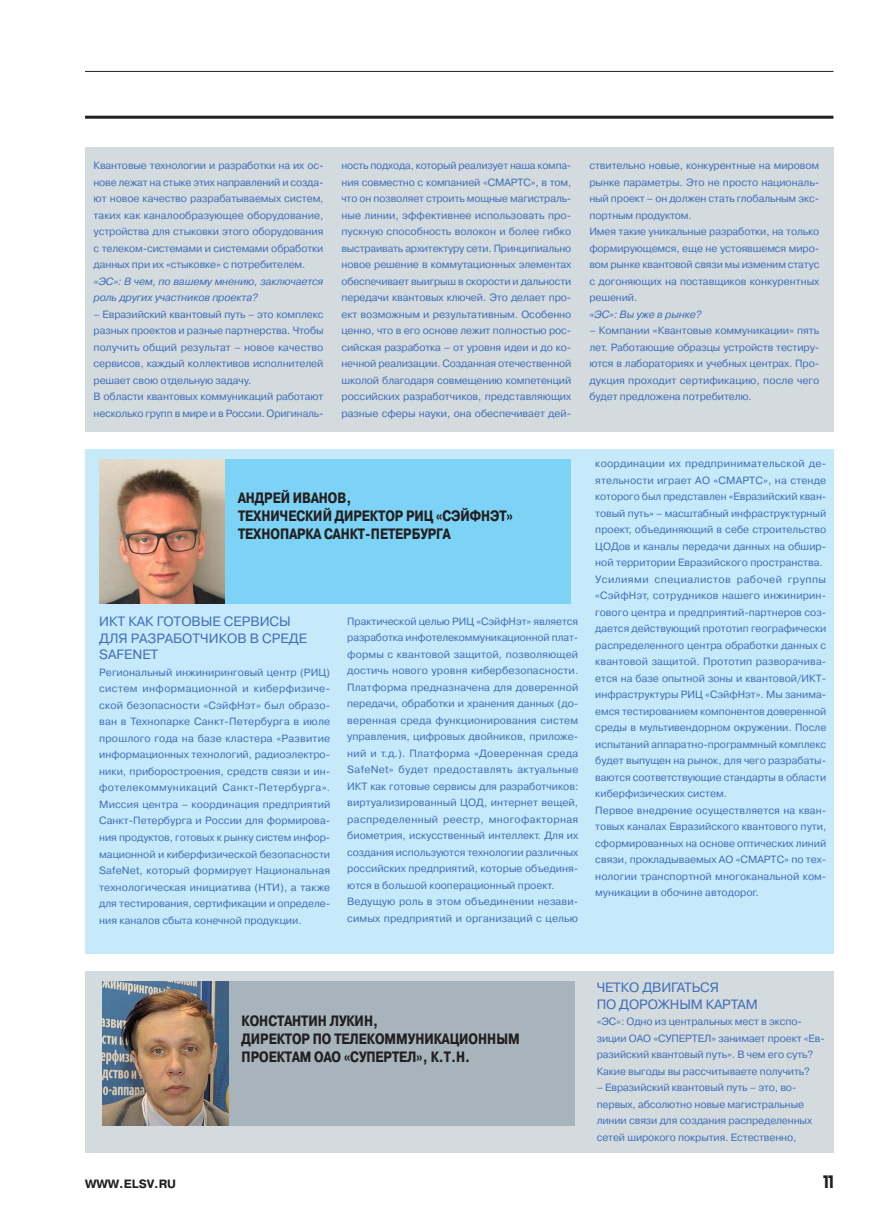
<style>
.page{position:relative;width:893px;height:1221px;background:#fff}
.page>*{position:absolute;margin:0;border:0;box-sizing:border-box;transform-origin:0 0}
.t1{font:18px "Stenberg C";color:#231f20}
.ES_Nauka_glavka{font:700 15px/18px "Pragmatica Cond C";color:#231f20}
.ES_News_base_midle{font:13.5px/16.5px "Pragmatica C";color:#406eb6}
.t2{font:700 12px "Pragmatica C";color:#231f20}
.ES_News_base_midle-2{font:10.5px/16.5px "Pragmatica C";letter-spacing:-.01em;color:#406eb6;text-align:justify}
.ES_News_base_midle-3{font:italic 10.5px/16.5px "Pragmatica C";letter-spacing:-.01em;color:#406eb6}
.ES_News_base_midle-4{font:10.5px/16.5px "Pragmatica C";letter-spacing:.015em;color:#406eb6}
</style>
<div class="page">
<hr style="left:85px;top:71px;width:748px;height:1px;background:#231f20">
<hr style="left:85px;top:116px;width:748px;height:3px;background:#231f20">
<div style="left:85px;top:147px;width:748px;height:284px;background:#d4dbdf"></div>
<div style="left:85px;top:449px;width:748px;height:504px;background:#c6eafa"></div>
<img style="left:99px;top:459px;width:126px;height:144px">
<div style="left:225px;top:459px;width:346px;height:144px;background:#7cd3f6"></div>
<div style="left:85px;top:971px;width:748px;height:181px;background:#d4dbdf"></div>
<img style="left:103px;top:981px;width:126px;height:144px">
<div style="left:229px;top:981px;width:346px;height:144px;background:#a7b4bc"></div>
<p class="ES_News_base_midle-2" style="left:94px;top:157px;width:232px">Квантовые технологии и разработки на их ос&shy;нове лежат на стыке этих направлений и созда&shy;ют новое качество разрабатываемых систем, таких как каналообразующее оборудование, устройства для стыковки этого оборудования с телеком-системами и системами обработки данных при их «стыковке» с потребителем.</p>
<p class="ES_News_base_midle-3" style="left:94px;top:273px;width:231px">«ЭС»: В чем, по вашему мнению, заключается роль других участников проекта?</p>
<p class="ES_News_base_midle-2" style="left:94px;top:306px;width:232px">– Евразийский квантовый путь – это комплекс разных проектов и разные партнерства. Чтобы получить общий результат – новое качество сервисов, каждый коллективов исполнителей решает свою отдельную задачу.</p>
<p class="ES_News_base_midle-2" style="left:94px;top:388px;width:231px">В области квантовых коммуникаций работают несколько групп в мире и в России. Оригиналь-</p>
<p class="ES_News_base_midle-2" style="left:341px;top:157px;width:231px">ность подхода, который реализует наша компа&shy;ния совместно с компанией «СМАРТС», в том, что он позволяет строить мощные магистраль&shy;ные линии, эффективнее использовать про&shy;пускную способность волокон и более гибко выстраивать архитектуру сети. Принципиально новое решение в коммутационных элементах обеспечивает выигрыш в скорости и дальности передачи квантовых ключей. Это делает про&shy;ект возможным и результативным. Особенно ценно, что в его основе лежит полностью рос&shy;сийская разработка – от уровня идеи и до ко&shy;нечной реализации. Созданная отечественной школой благодаря совмещению компетенций российских разработчиков, представляющих разные сферы науки, она обеспечивает дей-</p>
<p class="ES_News_base_midle-2" style="left:589px;top:157px;width:231px">ствительно новые, конкурентные на мировом рынке параметры. Это не просто националь&shy;ный проект – он должен стать глобальным экс&shy;портным продуктом.</p>
<p class="ES_News_base_midle-2" style="left:589px;top:223px;width:232px">Имея такие уникальные разработки, на только формирующемся, еще не устоявшемся миро&shy;вом рынке квантовой связи мы изменим статус с догоняющих на поставщиков конкурентных решений.</p>
<p class="ES_News_base_midle-3" style="left:589px;top:306px;width:114px">«ЭС»: Вы уже в рынке?</p>
<p class="ES_News_base_midle-2" style="left:589px;top:322px;width:232px">– Компании «Квантовые коммуникации» пять лет. Работающие образцы устройств тестиру&shy;ются в лабораториях и учебных центрах. Про&shy;дукция проходит сертификацию, после чего будет предложена потребителю.</p>
<p class="ES_Nauka_glavka" style="left:238px;top:489px;width:115px">АНДРЕЙ ИВАНОВ,</p>
<p class="ES_Nauka_glavka" style="left:238px;top:507px;width:276px">ТЕХНИЧЕСКИЙ ДИРЕКТОР РИЦ «СЭЙФНЭТ»<br>ТЕХНОПАРКА САНКТ-ПЕТЕРБУРГА</p>
<p class="ES_News_base_midle" style="left:99px;top:613px;width:209px">ИКТ КАК ГОТОВЫЕ СЕРВИСЫ<br>ДЛЯ РАЗРАБОТЧИКОВ В СРЕДЕ<br>SAFENET</p>
<p class="ES_News_base_midle-2" style="left:99px;top:664px;width:233px">Региональный инжиниринговый центр (РИЦ) систем информационной и киберфизиче&shy;ской безопасности «СэйфНэт» был образо&shy;ван в Технопарке Санкт-Петербурга в июле прошлого года на базе кластера «Развитие информационных технологий, радиоэлектро&shy;ники, приборостроения, средств связи и ин&shy;фотелекоммуникаций Санкт-Петербурга».<br>Миссия центра – координация предприятий Санкт-Петербурга и России для формирова&shy;ния продуктов, готовых к рынку систем инфор&shy;мационной и киберфизической безопасности SafeNet, который формирует Национальная технологическая инициатива (НТИ), а также для тестирования, сертификации и определе&shy;ния каналов сбыта конечной продукции.</p>
<p class="ES_News_base_midle-2" style="left:347px;top:613px;width:233px">Практической целью РИЦ «СэйфНэт» является разработка инфотелекоммуникационной плат&shy;формы с квантовой защитой, позволяющей достичь нового уровня кибербезопасности.<br>Платформа предназначена для доверенной передачи, обработки и хранения данных (до&shy;веренная среда функционирования систем управления, цифровых двойников, приложе&shy;ний и т.д.). Платформа «Доверенная среда SafeNet» будет предоставлять актуальные ИКТ как готовые сервисы для разработчиков: виртуализированный ЦОД, интернет вещей, распределенный реестр, многофакторная биометрия, искусственный интеллект. Для их создания используются технологии различных российских предприятий, которые объединя&shy;ются в большой кооперационный проект.</p>
<p class="ES_News_base_midle-4" style="left:347px;top:893px;width:233px">Ведущую роль в этом объединении незави&shy;симых предприятий и организаций с целью</p>
<p class="ES_News_base_midle-2" style="left:595px;top:455px;width:233px">координации их предпринимательской де&shy;ятельности играет АО «СМАРТС», на стенде которого был представлен «Евразийский кван&shy;товый путь» – масштабный инфраструктурный проект, объединяющий в себе строительство ЦОДов и каналы передачи данных на обшир&shy;ной территории Евразийского пространства.</p>
<p class="ES_News_base_midle-2" style="left:595px;top:571px;width:233px">Усилиями специалистов рабочей группы «СэйфНэт, сотрудников нашего инжинирин&shy;гового центра и предприятий-партнеров соз&shy;дается действующий прототип географически распределенного центра обработки данных с квантовой защитой. Прототип разворачива&shy;ется на базе опытной зоны и квантовой/ИКТ&shy;инфраструктуры РИЦ «СэйфНэт». Мы занима&shy;емся тестированием компонентов доверенной среды в мультивендорном окружении. После испытаний аппаратно-программный комплекс будет выпущен на рынок, для чего разрабаты&shy;ваются соответствующие стандарты в области киберфизических систем.</p>
<p class="ES_News_base_midle-2" style="left:595px;top:802px;width:233px">Первое внедрение осуществляется на кван&shy;товых каналах Евразийского квантового пути, сформированных на основе оптических линий связи, прокладываемых АО «СМАРТС» по тех&shy;нологии транспортной многоканальной ком&shy;муникации в обочине автодорог.</p>
<p class="ES_Nauka_glavka" style="left:242px;top:1011px;width:138px">КОНСТАНТИН ЛУКИН,</p>
<p class="ES_Nauka_glavka" style="left:242px;top:1029px;width:280px">ДИРЕКТОР ПО ТЕЛЕКОММУНИКАЦИОННЫМ<br>ПРОЕКТАМ ОАО «СУПЕРТЕЛ», К.Т.Н.</p>
<p class="ES_News_base_midle" style="left:597px;top:979px;width:124px">ЧЕТКО ДВИГАТЬСЯ</p>
<p class="ES_News_base_midle" style="left:597px;top:995px;width:163px">ПО ДОРОЖНЫМ КАРТАМ</p>
<p class="ES_News_base_midle-2" style="left:597px;top:1013px;width:230px;text-align:left">«ЭС»: Одно из центральных мест в экспо&shy;зиции ОАО «СУПЕРТЕЛ» занимает проект «Ев&shy;разийский квантовый путь». В чем его суть?<br>Какие выгоды вы рассчитываете получить?</p>
<p class="ES_News_base_midle-2" style="left:597px;top:1079px;width:217px;text-align:left">– Евразийский квантовый путь – это, во&shy;первых, абсолютно новые магистральные линии связи для создания распределенных сетей широкого покрытия. Естественно,</p>
<p class="t2" style="left:85px;top:1176px;width:93px">WWW.ELSV.RU</p>
<h1 class="t1" style="left:823px;top:1171px;width:12px">11</h1>
</div>
